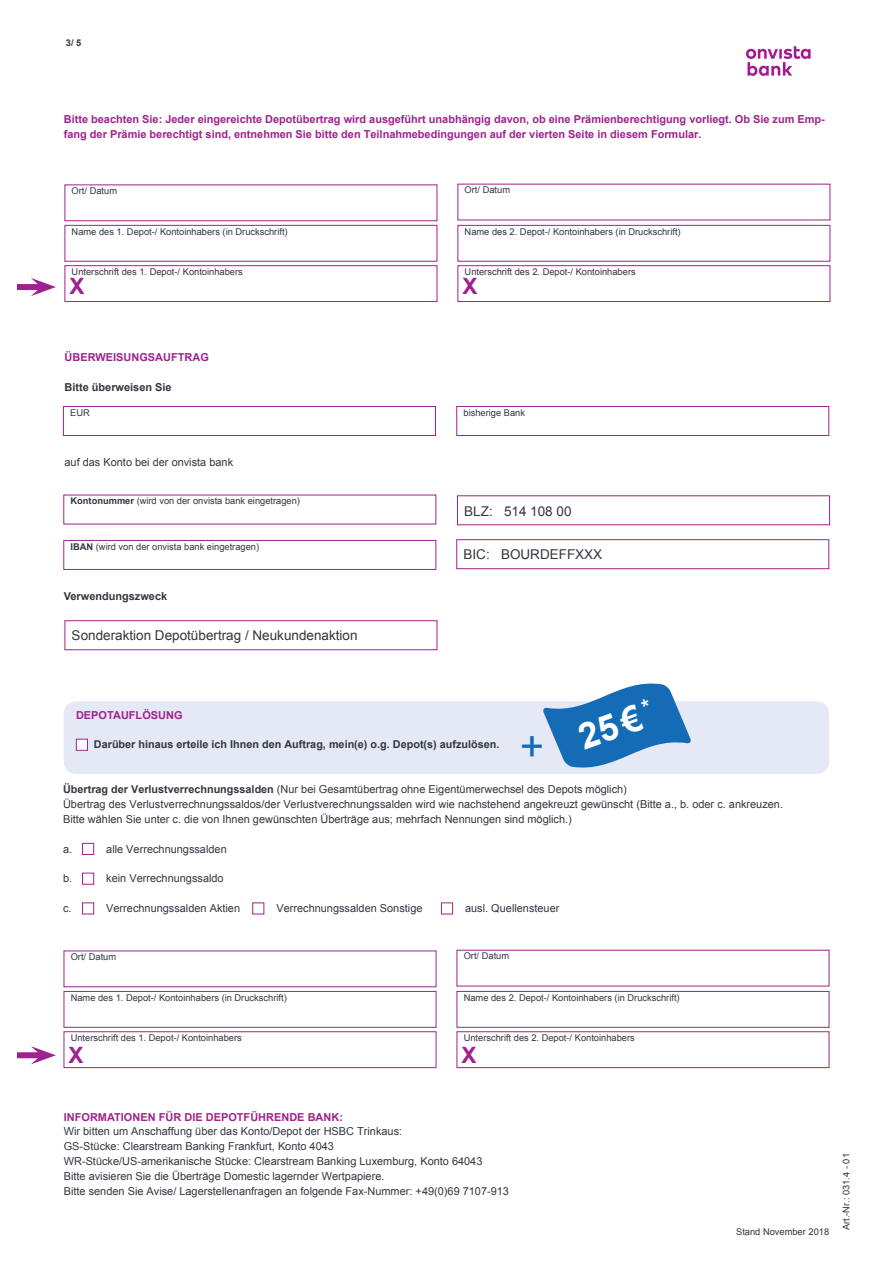
<style>
.page{position:relative;width:893px;height:1263px;background:#fff}
.page>*{position:absolute;margin:0;border:0;box-sizing:border-box;transform-origin:0 0}
.SUBSUB_GRAU{font:42px "Arial";color:#156cb6}
.HEADLINE{font:700 36px "Arial";color:#fff}
.SUBHEADLINE{font:700 22.5px "Arial";color:#9f238e}
.text_kästchen{font:13.5px "Arial";color:#323640}
.FLIESSTEXT{font:10.95px "Arial";color:#323640}
.FLIESSTEXT-2{font:700 10.95px/14.9px "Arial";color:#9f238e}
.SUBHEADLINE-2{font:700 10.95px "Arial";color:#9f238e}
.SUBSUB_GRAU-2{font:700 10.95px "Arial";color:#323640}
.FLIESSTEXT-3{font:700 10.8px "Arial";color:#323640}
.text_kästchen-2{font:9.3px "Arial";color:#323640}
.t1{font:700 9.3px "Arial";color:#323640}
.s1{font-weight:700}
.s2{font-weight:700;font-size:10.8px}
</style>
<div class="page">
<img style="left:745px;top:46px;width:66px;height:30px">
<div style="left:82px;top:843px;width:12px;height:12px;border:1px solid #9f238e"></div>
<div style="left:82px;top:873px;width:12px;height:12px;border:1px solid #9f238e"></div>
<div style="left:82px;top:902px;width:12px;height:12px;border:1px solid #9f238e"></div>
<div style="left:252px;top:902px;width:12px;height:12px;border:1px solid #9f238e"></div>
<div style="left:441px;top:902px;width:12px;height:12px;border:1px solid #9f238e"></div>
<div style="left:63px;top:406px;width:373px;height:30px;border:1px solid #9f238e"></div>
<div style="left:456px;top:406px;width:373px;height:30px;border:1px solid #9f238e"></div>
<div style="left:65px;top:620px;width:372px;height:30px;border:1px solid #9f238e"></div>
<div style="left:64px;top:701px;width:765px;height:73px;background:#e5e9f5;border-radius:13px"></div>
<svg style="left:543px;top:683px;width:148px;height:85px"></svg>
<div style="left:76px;top:739px;width:12px;height:12px;background:#fff;border:1px solid #9f238e"></div>
<div style="left:63px;top:540px;width:373px;height:30px;border:1px solid #9f238e"></div>
<div style="left:456px;top:539px;width:373px;height:30px;border:1px solid #9f238e"></div>
<div style="left:65px;top:184px;width:372px;height:37px;border:1px solid #9f238e"></div>
<div style="left:65px;top:225px;width:372px;height:37px;border:1px solid #9f238e"></div>
<div style="left:65px;top:265px;width:372px;height:37px;border:1px solid #9f238e"></div>
<div style="left:457px;top:225px;width:373px;height:37px;border:1px solid #9f238e"></div>
<div style="left:457px;top:265px;width:373px;height:37px;border:1px solid #9f238e"></div>
<div style="left:64px;top:991px;width:372px;height:37px;border:1px solid #9f238e"></div>
<div style="left:64px;top:1031px;width:372px;height:37px;border:1px solid #9f238e"></div>
<div style="left:457px;top:991px;width:372px;height:37px;border:1px solid #9f238e"></div>
<div style="left:457px;top:1031px;width:372px;height:37px;border:1px solid #9f238e"></div>
<div style="left:17px;top:284px;width:24px;height:6px;background:#9f238e"></div>
<svg style="left:31px;top:278px;width:25px;height:18px"></svg>
<div style="left:17px;top:1052px;width:24px;height:6px;background:#9f238e"></div>
<svg style="left:31px;top:1046px;width:25px;height:18px"></svg>
<p class="t1" style="left:66px;top:36px;width:17px">3/ 5</p>
<p class="FLIESSTEXT-2" style="left:64px;top:112px;width:763px">Bitte beachten Sie: Jeder eingereichte Depotübertrag wird ausgeführt unabhängig davon, ob eine Prämienberechtigung vorliegt. Ob Sie zum Emp&shy;fang der Prämie berechtigt sind, entnehmen Sie bitte den Teilnahmebedingungen auf der vierten Seite in diesem Formular.</p>
<p class="text_kästchen-2" style="left:465px;top:184px;width:47px">Ort/ Datum</p>
<p class="text_kästchen-2" style="left:465px;top:225px;width:218px">Name des 2. Depot-/ Kontoinhabers (in Druckschrift)</p>
<p class="text_kästchen-2" style="left:465px;top:266px;width:173px">Unterschrift des 2. Depot-/ Kontoinhabers</p>
<p class="text_kästchen-2" style="left:72px;top:185px;width:47px">Ort/ Datum</p>
<p class="text_kästchen-2" style="left:72px;top:225px;width:218px">Name des 1. Depot-/ Kontoinhabers (in Druckschrift)</p>
<p class="text_kästchen-2" style="left:72px;top:266px;width:173px">Unterschrift des 1. Depot-/ Kontoinhabers</p>
<p class="SUBHEADLINE" style="left:70px;top:271px;width:17px">X</p>
<p class="SUBHEADLINE" style="left:462px;top:271px;width:17px">X</p>
<p class="SUBHEADLINE-2" style="left:65px;top:350px;width:146px">ÜBERWEISUNGSAUFTRAG</p>
<p class="SUBSUB_GRAU-2" style="left:65px;top:380px;width:109px">Bitte überweisen Sie</p>
<p class="text_kästchen-2" style="left:70px;top:406px;width:21px">EUR</p>
<p class="text_kästchen-2" style="left:463px;top:406px;width:63px">bisherige Bank</p>
<p class="FLIESSTEXT" style="left:65px;top:455px;width:170px">auf das Konto bei der onvista bank</p>
<p class="text_kästchen-2" style="left:71px;top:495px;width:231px"><span class="s1">Kontonummer</span> (wird von der onvista bank eingetragen)</p>
<p class="text_kästchen-2" style="left:71px;top:540px;width:190px"><span class="s1">IBAN</span> (wird von der onvista bank eingetragen)</p>
<p class="SUBSUB_GRAU-2" style="left:64px;top:588px;width:105px">Verwendungszweck</p>
<p class="text_kästchen" style="left:72px;top:627px;width:287px">Sonderaktion Depotübertrag / Neukundenaktion</p>
<p class="text_kästchen" style="left:464px;top:502px;width:109px">BLZ: 514 108 00</p>
<p class="text_kästchen" style="left:463px;top:546px;width:140px">BIC: BOURDEFFXXX</p>
<p class="SUBHEADLINE-2" style="left:76px;top:707px;width:108px">DEPOTAUFLÖSUNG</p>
<p class="FLIESSTEXT-3" style="left:94px;top:737px;width:407px">Darüber hinaus erteile ich Ihnen den Auftrag, mein(e) o.g. Depot(s) aufzulösen.</p>
<p class="SUBSUB_GRAU" style="left:520px;top:719px;width:26px">+</p>
<p class="HEADLINE" style="left:572px;top:716px;width:79px;rotate:-20deg">25 € <sup>*</sup></p>
<p class="FLIESSTEXT" style="left:63px;top:782px;width:565px"><span class="s2">Übertrag der Verlustverrechnungssalden</span> (Nur bei Gesamtübertrag ohne Eigentümerwechsel des Depots möglich)</p>
<p class="FLIESSTEXT" style="left:63px;top:797px;width:721px">Übertrag des Verlustverrechnungssaldos/der Verlustverechnungssalden wird wie nachstehend angekreuzt gewünscht (Bitte a., b. oder c. ankreuzen.</p>
<p class="FLIESSTEXT" style="left:63px;top:812px;width:510px">Bitte wählen Sie unter c. die von Ihnen gewünschten Überträge aus; mehrfach Nennungen sind möglich.)</p>
<p class="FLIESSTEXT" style="left:63px;top:842px;width:11px">a.</p>
<p class="FLIESSTEXT" style="left:106px;top:842px;width:122px">alle Verrechnungssalden</p>
<p class="FLIESSTEXT" style="left:63px;top:871px;width:11px">b.</p>
<p class="FLIESSTEXT" style="left:106px;top:871px;width:119px">kein Verrechnungssaldo</p>
<p class="FLIESSTEXT" style="left:63px;top:901px;width:10px">c.</p>
<p class="FLIESSTEXT" style="left:106px;top:901px;width:135px">Verrechnungssalden Aktien</p>
<p class="FLIESSTEXT" style="left:276px;top:901px;width:148px">Verrechnungssalden Sonstige</p>
<p class="FLIESSTEXT" style="left:465px;top:901px;width:96px">ausl. Quellensteuer</p>
<p class="text_kästchen-2" style="left:71px;top:951px;width:47px">Ort/ Datum</p>
<p class="text_kästchen-2" style="left:71px;top:991px;width:218px">Name des 1. Depot-/ Kontoinhabers (in Druckschrift)</p>
<p class="text_kästchen-2" style="left:71px;top:1032px;width:173px">Unterschrift des 1. Depot-/ Kontoinhabers</p>
<p class="text_kästchen-2" style="left:464px;top:950px;width:47px">Ort/ Datum</p>
<p class="text_kästchen-2" style="left:464px;top:991px;width:218px">Name des 2. Depot-/ Kontoinhabers (in Druckschrift)</p>
<p class="text_kästchen-2" style="left:464px;top:1032px;width:173px">Unterschrift des 2. Depot-/ Kontoinhabers</p>
<p class="SUBHEADLINE" style="left:69px;top:1039px;width:17px">X</p>
<p class="SUBHEADLINE" style="left:462px;top:1039px;width:17px">X</p>
<p class="SUBHEADLINE-2" style="left:64px;top:1109px;width:281px">INFORMATIONEN FÜR DIE DEPOTFÜHRENDE BANK:</p>
<p class="FLIESSTEXT" style="left:64px;top:1124px;width:340px">Wir bitten um Anschaffung über das Konto/Depot der HSBC Trinkaus:</p>
<p class="FLIESSTEXT" style="left:64px;top:1139px;width:272px">GS-Stücke: Clearstream Banking Frankfurt, Konto 4043</p>
<p class="FLIESSTEXT" style="left:64px;top:1154px;width:420px">WR-Stücke/US-amerikanische Stücke: Clearstream Banking Luxemburg, Konto 64043</p>
<p class="FLIESSTEXT" style="left:64px;top:1169px;width:322px">Bitte avisieren Sie die Überträge Domestic lagernder Wertpapiere.</p>
<p class="FLIESSTEXT" style="left:64px;top:1184px;width:447px">Bitte senden Sie Avise/ Lagerstellenanfragen an folgende Fax-Nummer: +49(0)69 7107-913</p>
<p class="text_kästchen-2" style="left:736px;top:1225px;width:95px">Stand November 2018</p>
<p class="text_kästchen-2" style="left:840px;top:1230px;width:79px;rotate:-90deg">Art.-Nr.: 031.4 - 01</p>
</div>
